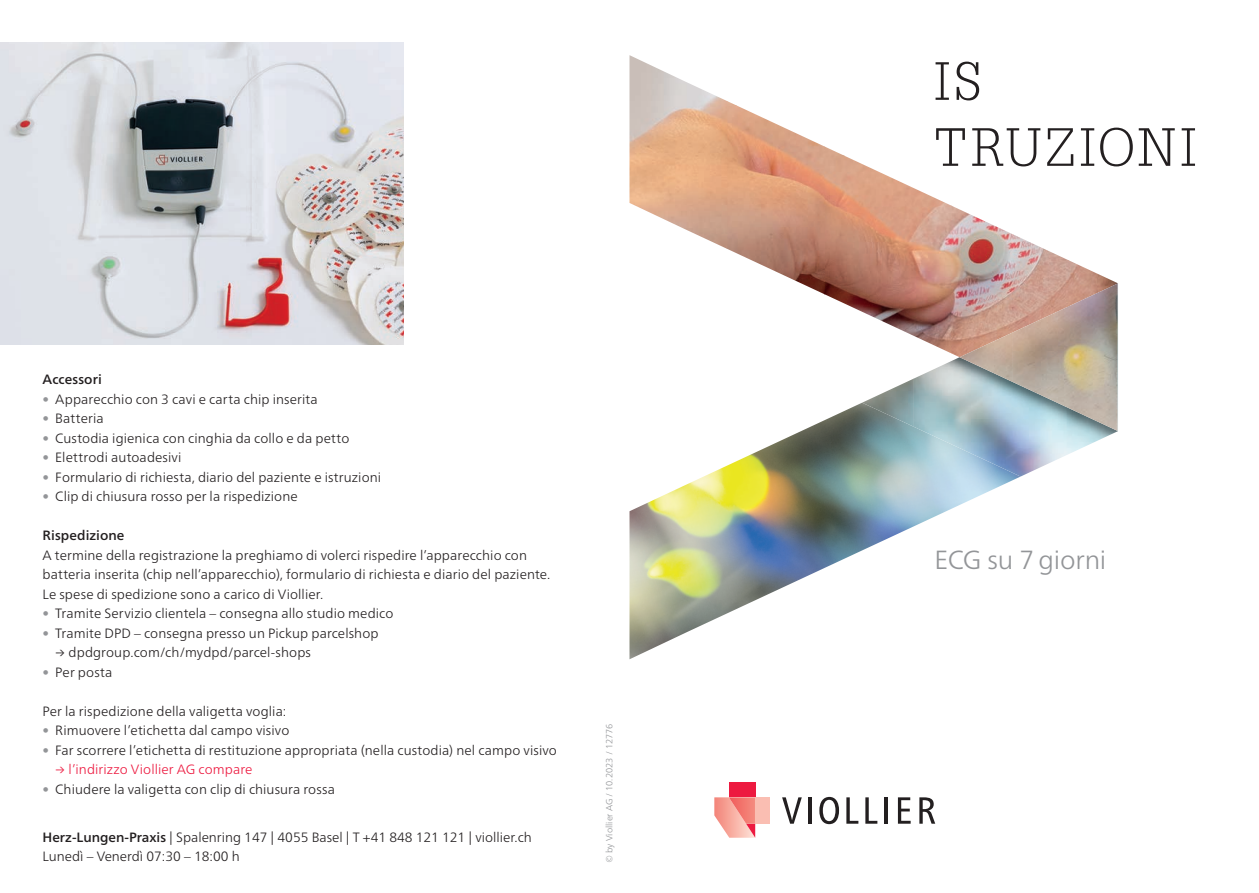
<style>
.page{position:relative;width:1259px;height:893px;background:#fff}
.page>*{position:absolute;margin:0;border:0;box-sizing:border-box;transform-origin:0 0}
.t1{font:300 52.5px/66px "Glypha LT Pro";letter-spacing:.08em;color:#231f20}
.t2{font:300 26.25px "Frutiger Neue LTW1 G";letter-spacing:-.01em;color:#939598}
.t3{font:300 13.5px/19.5px "Frutiger Neue LTW1 G";letter-spacing:.005em;color:#231f20}
.t4{font:300 13.5px "Frutiger Neue LTW1 G";letter-spacing:.005em;color:#ed1a40}
.t5{font:500 13.5px "Frutiger Neue LTW1 G";letter-spacing:.005em;color:#231f20}
.t6{font:300 9px "Frutiger Neue LTW1 G";color:#939598}
.s1{color:#939598}
.s2{font-weight:500}
</style>
<div class="page">
<img style="left:0;top:43px;width:403px;height:302px">
<img style="left:629px;top:283px;width:489px;height:376px">
<img style="left:913px;top:357px;width:154px;height:120px">
<img style="left:1066px;top:407px;width:52px;height:48px">
<img style="left:862px;top:379px;width:51px;height:48px">
<img style="left:824px;top:206px;width:244px;height:151px">
<img style="left:727px;top:105px;width:98px;height:189px">
<img style="left:1068px;top:260px;width:49px;height:24px">
<img style="left:629px;top:55px;width:98px;height:194px">
<img style="left:824px;top:156px;width:128px;height:50px">
<img style="left:824px;top:146px;width:21px;height:10px">
<svg style="left:727px;top:101px;width:10px;height:5px"></svg>
<img style="left:1012px;top:284px;width:105px;height:147px">
<img style="left:959px;top:333px;width:53px;height:49px">
<svg style="left:782px;top:797px;width:20px;height:27px"></svg>
<hr style="left:808px;top:797px;width:4px;height:27px;background:#231f20">
<svg style="left:819px;top:797px;width:20px;height:27px"></svg>
<svg style="left:846px;top:797px;width:12px;height:27px"></svg>
<svg style="left:865px;top:797px;width:12px;height:27px"></svg>
<hr style="left:884px;top:797px;width:3px;height:27px;background:#231f20">
<svg style="left:898px;top:797px;width:12px;height:27px"></svg>
<svg style="left:919px;top:797px;width:16px;height:27px"></svg>
<div style="left:729px;top:782px;width:26px;height:15px;background:#ed1a40"></div>
<svg style="left:714px;top:797px;width:41px;height:41px;background:#f6a29b"></svg>
<div style="left:755px;top:797px;width:15px;height:27px;background:#fabeb2"></div>
<p class="t5" style="left:43px;top:371px;width:61px">Accessori</p>
<p class="t3" style="left:43px;top:389px;width:277px"><span class="s1">•</span> Apparecchio con 3 cavi e carta chip inserita</p>
<p class="t3" style="left:43px;top:409px;width:63px"><span class="s1">•</span> Batteria</p>
<p class="t3" style="left:43px;top:428px;width:308px"><span class="s1">•</span> Custodia igienica con cinghia da collo e da petto</p>
<p class="t3" style="left:43px;top:448px;width:140px"><span class="s1">•</span> Elettrodi autoadesivi</p>
<p class="t3" style="left:43px;top:467px;width:340px"><span class="s1">•</span> Formulario di richiesta, diario del paziente e istruzioni</p>
<p class="t3" style="left:43px;top:487px;width:257px"><span class="s1">•</span> Clip di chiusura rosso per la rispedizione</p>
<p class="t5" style="left:43px;top:527px;width:83px">Rispedizione</p>
<p class="t3" style="left:43px;top:545px;width:509px">A termine della registrazione la preghiamo di volerci rispedire l’apparecchio con batteria inserita (chip nell’apparecchio), formulario di richiesta e diario del paziente.<br>Le spese di spedizione sono a carico di Viollier.</p>
<p class="t3" style="left:43px;top:604px;width:352px"><span class="s1">•</span> Tramite Servizio clientela – consegna allo studio medico</p>
<p class="t3" style="left:43px;top:623px;width:337px"><span class="s1">•</span> Tramite DPD – consegna presso un Pickup parcelshop</p>
<p class="t3" style="left:55px;top:643px;width:257px">→ dpdgroup.com/ch/mydpd/parcel-shops</p>
<p class="t3" style="left:43px;top:662px;width:71px"><span class="s1">•</span> Per posta</p>
<p class="t3" style="left:43px;top:701px;width:245px">Per la rispedizione della valigetta voglia:</p>
<p class="t3" style="left:43px;top:721px;width:248px"><span class="s1">•</span> Rimuovere l’etichetta dal campo visivo</p>
<p class="t3" style="left:43px;top:740px;width:516px"><span class="s1">•</span> Far scorrere l’etichetta di restituzione appropriata (nella custodia) nel campo visivo</p>
<p class="t4" style="left:55px;top:761px;width:199px">→ l’indirizzo Viollier AG compare</p>
<p class="t3" style="left:43px;top:779px;width:294px"><span class="s1">•</span> Chiudere la valigetta con clip di chiusura rossa</p>
<p class="t3" style="left:43px;top:827px;width:491px"><span class="s2">Herz-Lungen-Praxis</span> | Spalenring 147 | 4055 Basel | T +41 848 121 121 | viollier.ch<br>Lunedì – Venerdì 07:30 – 18:00 h</p>
<p class="t6" style="left:604px;top:863px;width:141px;rotate:-90deg">© by Viollier AG / 10.2023 / 12776</p>
<h1 class="t1" style="left:934px;top:49px;width:263px">IS<br>TRUZIONI</h1>
<h2 class="t2" style="left:934px;top:544px;width:173px">ECG su 7 giorni</h2>
</div>
